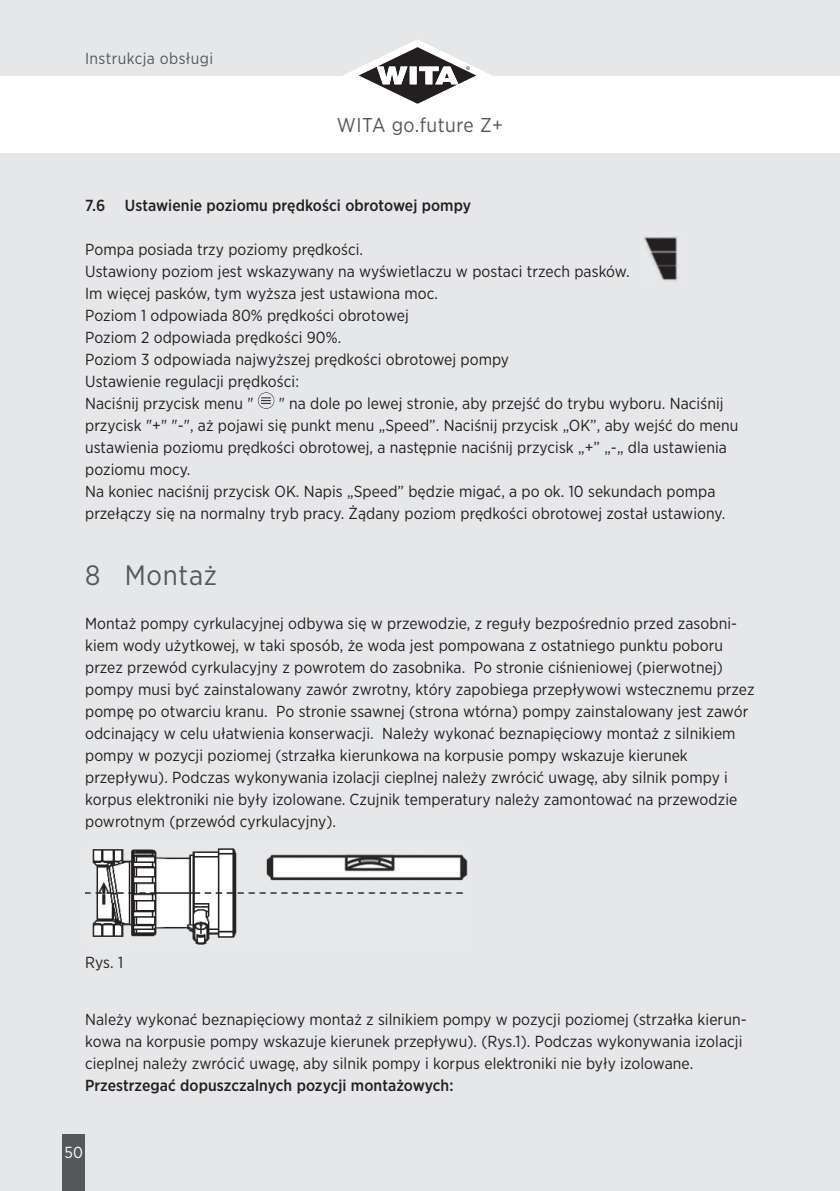
<style>
.page{position:relative;width:840px;height:1191px;background:#fff}
.page>*{position:absolute;margin:0;border:0;box-sizing:border-box;transform-origin:0 0}
.t1{font:28px "Gotham Narrow";letter-spacing:.025em;color:#57585a}
.t2{font:20px "Gotham Narrow";letter-spacing:.025em;color:#57585a}
.t3{font:16px/22px "Gotham Narrow";letter-spacing:.005em;color:#231f20}
.t4{font:500 16px "Gotham Narrow";letter-spacing:.005em;color:#231f20}
.t5{font:16px "Gotham Narrow";letter-spacing:.025em;color:#57585a}
.t6{font:16px "Gotham Narrow";color:#fff}
</style>
<div class="page">
<div style="left:0;top:0;width:839px;height:75px;background:#e6e7e9"></div>
<div style="left:0;top:153px;width:839px;height:1038px;background:#e6e7e9"></div>
<svg style="left:326px;top:39px;width:169px;height:65px"></svg>
<div style="left:62px;top:1134px;width:23px;height:57px;background:#57585a"></div>
<div style="left:258px;top:392px;width:16px;height:17px;border:1px solid #231f20;border-radius:50%"></div>
<svg style="left:261px;top:397px;width:10px;height:7px"></svg>
<img style="left:85px;top:848px;width:382px;height:97px">
<img style="left:643px;top:236px;width:35px;height:45px">
<p class="t5" style="left:85px;top:53px;width:129px">Instrukcja obsługi</p>
<p class="t2" style="left:336px;top:117px;width:168px">WITA go.future Z+</p>
<p class="t4" style="left:85px;top:199px;width:387px">7.6 Ustawienie poziomu prędkości obrotowej pompy</p>
<p class="t3" style="left:85px;top:239px;width:545px">Pompa posiada trzy poziomy prędkości.<br>Ustawiony poziom jest wskazywany na wyświetlaczu w postaci trzech pasków.<br>Im więcej pasków, tym wyższa jest ustawiona moc.<br>Poziom 1 odpowiada 80% prędkości obrotowej<br>Poziom 2 odpowiada prędkości 90%.<br>Poziom 3 odpowiada najwyższej prędkości obrotowej pompy<br>Ustawienie regulacji prędkości:<br>Naciśnij przycisk menu "</p>
<p class="t3" style="left:85px;top:393px;width:654px;text-indent:193px">" na dole po lewej stronie, aby przejść do trybu wyboru. Naciśnij przycisk "+" "-", aż pojawi się punkt menu „Speed”. Naciśnij przycisk „OK”, aby wejść do menu ustawienia poziomu prędkości obrotowej, a następnie naciśnij przycisk „+” „-„ dla ustawienia poziomu mocy.<br>Na koniec naciśnij przycisk OK. Napis „Speed” będzie migać, a po ok. 10 sekundach pompa przełączy się na normalny tryb pracy. Żądany poziom prędkości obrotowej został ustawiony.</p>
<h1 class="t1" style="left:85px;top:565px;width:133px">8 Montaż</h1>
<p class="t3" style="left:85px;top:613px;width:670px">Montaż pompy cyrkulacyjnej odbywa się w przewodzie, z reguły bezpośrednio przed zasobni&shy;kiem wody użytkowej, w taki sposób, że woda jest pompowana z ostatniego punktu poboru przez przewód cyrkulacyjny z powrotem do zasobnika. Po stronie ciśnieniowej (pierwotnej) pompy musi być zainstalowany zawór zwrotny, który zapobiega przepływowi wstecznemu przez pompę po otwarciu kranu. Po stronie ssawnej (strona wtórna) pompy zainstalowany jest zawór odcinający w celu ułatwienia konserwacji. Należy wykonać beznapięciowy montaż z silnikiem pompy w pozycji poziomej (strzałka kierunkowa na korpusie pompy wskazuje kierunek przepływu). Podczas wykonywania izolacji cieplnej należy zwrócić uwagę, aby silnik pompy i korpus elektroniki nie były izolowane. Czujnik temperatury należy zamontować na przewodzie powrotnym (przewód cyrkulacyjny).</p>
<p class="t3" style="left:85px;top:952px;width:39px">Rys. 1</p>
<p class="t3" style="left:85px;top:1009px;width:662px">Należy wykonać beznapięciowy montaż z silnikiem pompy w pozycji poziomej (strzałka kierun&shy;kowa na korpusie pompy wskazuje kierunek przepływu). (Rys.1). Podczas wykonywania izolacji cieplnej należy zwrócić uwagę, aby silnik pompy i korpus elektroniki nie były izolowane.</p>
<p class="t4" style="left:85px;top:1079px;width:369px">Przestrzegać dopuszczalnych pozycji montażowych:</p>
<p class="t6" style="left:64px;top:1146px;width:20px">50</p>
</div>
